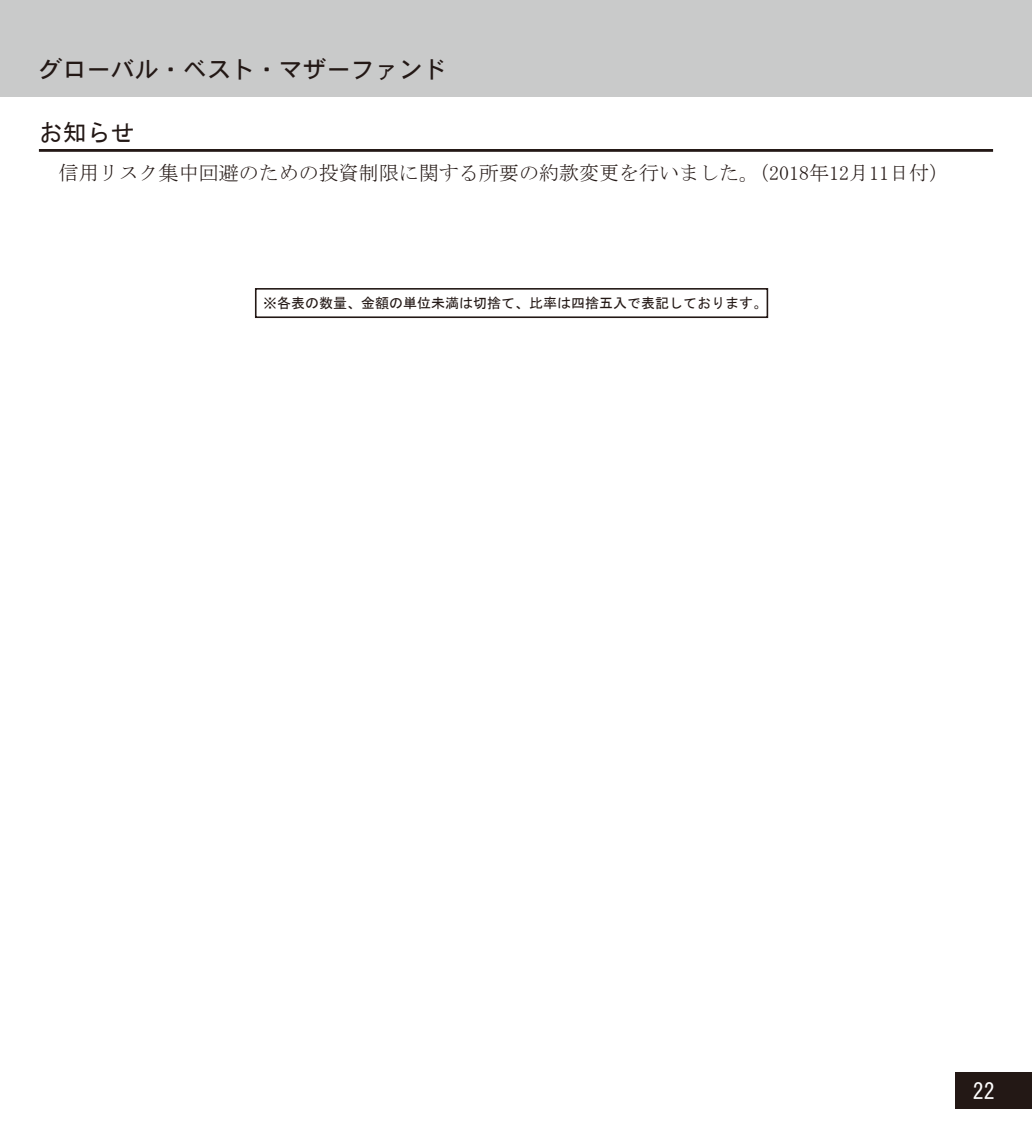
<style>
.page{position:relative;width:1032px;height:1134px;background:#fff}
.page>*{position:absolute;margin:0;border:0;box-sizing:border-box;transform-origin:0 0}
.t1{font:24px "DFHS Gothic W5 WIN RKSJ H";color:#231815}
.t2{font:24px "MS Gothic";color:#231815}
.t3{font:22px "MS Gothic";color:#fff}
.t4{font:20px "MS Mincho";color:#231815}
.t5{font:14px "MS Gothic";color:#231815}
</style>
<div class="page">
<div style="left:0;top:0;width:1032px;height:96px;background:#c9caca"></div>
<div style="left:956px;top:1072px;width:76px;height:36px;background:#231815"></div>
<div style="left:255px;top:288px;width:513px;height:30px;border:2px solid #231815"></div>
<hr style="left:39px;top:149px;width:954px;height:3px;background:#231815">
<p class="t1" style="left:39px;top:57px;width:409px">グローバル・ベスト・マザーファンド</p>
<p class="t2" style="left:39px;top:120px;width:98px">お知らせ</p>
<p class="t4" style="left:59px;top:162px;width:892px">信用リスク集中回避のための投資制限に関する所要の約款変更を行いました。（2018年12月11日付）</p>
<p class="t5" style="left:263px;top:296px;width:505px">※各表の数量、金額の単位未満は切捨て、比率は四捨五入で表記しております。</p>
<p class="t3" style="left:973px;top:1080px;width:23px">22</p>
</div>
